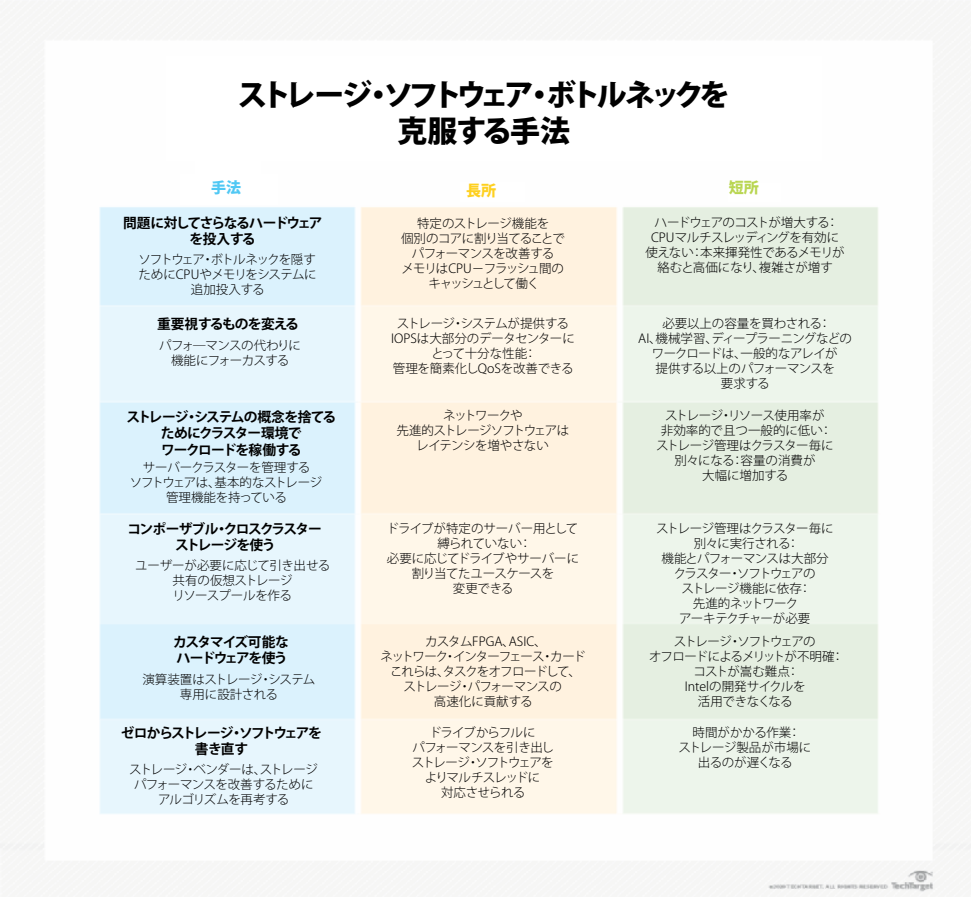
<style>
.page{position:relative;width:971px;height:897px;background:#fff}
.page>*{position:absolute;margin:0;border:0;box-sizing:border-box;transform-origin:0 0}
.t1{font:800 30px/36px "Koz Go Pro";letter-spacing:-.15em;color:#000;text-align:center}
.t2{font:800 15px "Koz Go Pro";color:#50c8f4}
.t3{font:800 15px "Koz Go Pro";color:#fed020}
.t4{font:800 15px "Koz Go Pro";color:#b9d652}
.t5{font:700 13.75px/16.5px "Koz Go Pro";letter-spacing:-.09em;color:#000;text-align:center}
.t6{font:700 13.75px/16.5px "Koz Go Pro";letter-spacing:-.07em;color:#000;text-align:center}
.t7{font:700 13.75px "Koz Go Pro";letter-spacing:-.06em;color:#000}
.t8{font:300 12.5px/15px "Koz Go Pro";letter-spacing:-.05em;color:#000;text-align:center}
.t9{font:300 12.5px/15px "Koz Go Pro";letter-spacing:-.03em;color:#000;text-align:center}
.t10{font:300 12.5px/15px "Koz Go Pro";letter-spacing:-.02em;color:#000;text-align:center}
.t11{font:300 12.5px/15px "Koz Go Pro";color:#000;text-align:center}
.t12{font:300 12.5px/15px "Koz Go Pro";letter-spacing:-.07em;color:#000;text-align:center}
</style>
<div class="page">
<h1 class="t1" style="left:238px;top:79px;width:493px">ストレージ・ソフトウェア・ボトルネックを克服する手法</h1>
<p class="t2" style="left:211px;top:178px;width:31px">手法</p>
<p class="t3" style="left:466px;top:180px;width:31px">長所</p>
<p class="t4" style="left:729px;top:178px;width:31px">短所</p>
<p class="t5" style="left:123px;top:215px;width:201px">問題に対してさらなるハードウェアを投入する</p>
<p class="t8" style="left:138px;top:252px;width:180px">ソフトウェア・ボトルネックを隠すためにCPUやメモリをシステムに追加投入する</p>
<p class="t7" style="left:157px;top:315px;width:143px">重要視するものを変える</p>
<p class="t8" style="left:159px;top:338px;width:143px">パフォ―マンスの代わりに機能にフォーカスする</p>
<p class="t8" style="left:645px;top:214px;width:201px">ハードウェアのコストが増大する：<br>CPUマルチスレッディングを有効に使えない：本来揮発性であるメモリが絡むと高価になり、複雑さが増す</p>
<p class="t8" style="left:401px;top:216px;width:165px">特定のストレージ機能を<br>個別のコアに割り当てることでパフォーマンスを改善する<br>メモリはCPU－フラッシュ間のキャッシュとして働く</p>
<p class="t10" style="left:391px;top:316px;width:185px">ストレージ・システムが提供する<br>IOPSは大部分のデータセンターにとって十分な性能：<br>管理を簡素化しQoSを改善できる</p>
<p class="t8" style="left:397px;top:408px;width:174px">ネットワークや<br>先進的ストレージソフトウェアはレイテンシを増やさない</p>
<p class="t9" style="left:638px;top:316px;width:215px">必要以上の容量を買わされる：<br>AI、機械学習、ディープラーニングなどのワークロードは、一般的なアレイが<br>提供する以上のパフォーマンスを<br>要求する</p>
<p class="t11" style="left:656px;top:408px;width:179px">ストレージ・リソース使用率が<br>非効率的で且つ一般的に低い：ストレージ管理はクラスター毎に別々になる：容量の消費が<br>大幅に増加する</p>
<p class="t6" style="left:126px;top:409px;width:211px">ストレージ・システムの概念を捨てるためにクラスター環境で<br>ワークロードを稼働する</p>
<p class="t8" style="left:130px;top:459px;width:194px">サーバークラスターを管理する<br>ソフトウェアは、基本的なストレージ管理機能を持っている</p>
<p class="t5" style="left:127px;top:521px;width:196px">コンポーザブル・クロスクラスターストレージを使う</p>
<p class="t10" style="left:135px;top:558px;width:197px">ユーザーが必要に応じて引き出せる共有の仮想ストレージ<br>リソースプールを作る</p>
<p class="t5" style="left:173px;top:634px;width:117px;text-align:left">カスタマイズ可能なハードウェアを使う</p>
<p class="t9" style="left:142px;top:672px;width:174px">演算装置はストレージ・システム専用に設計される</p>
<p class="t5" style="left:121px;top:725px;width:203px">ゼロからストレージ・ソフトウェアを書き直す</p>
<p class="t8" style="left:129px;top:762px;width:190px">ストレージ・ベンダーは、ストレージパフォーマンスを改善するためにアルゴリズムを再考する</p>
<p class="t9" style="left:386px;top:521px;width:194px">ドライブが特定のサーバー用として縛られていない：<br>必要に応じてドライブやサーバーに割り当てたユースケースを<br>変更できる</p>
<p class="t8" style="left:656px;top:521px;width:179px">ストレージ管理はクラスター毎に別々に実行される：<br>機能とパフォーマンスは大部分クラスター・ソフトウェアの<br>ストレージ機能に依存：<br>先進的ネットワーク<br>アーキテクチャーが必要</p>
<p class="t12" style="left:380px;top:633px;width:207px">カスタムFPGA、ASIC、<br>ネットワーク・インターフェース・カードこれらは、タスクをオフロードして、ストレージ・パフォーマンスの<br>高速化に貢献する</p>
<p class="t8" style="left:649px;top:633px;width:196px">ストレージ・ソフトウェアの<br>オフロードによるメリットが不明確：コストが嵩む難点：<br>Intelの開発サイクルを<br>活用できなくなる</p>
<p class="t8" style="left:412px;top:724px;width:144px">ドライブからフルに<br>パフォーマンスを引き出しストレージ・ソフトウェアをよりマルチスレッドに<br>対応させられる</p>
<p class="t11" style="left:678px;top:724px;width:135px">時間がかかる作業：<br>ストレージ製品が市場に出るのが遅くなる</p>
</div>
